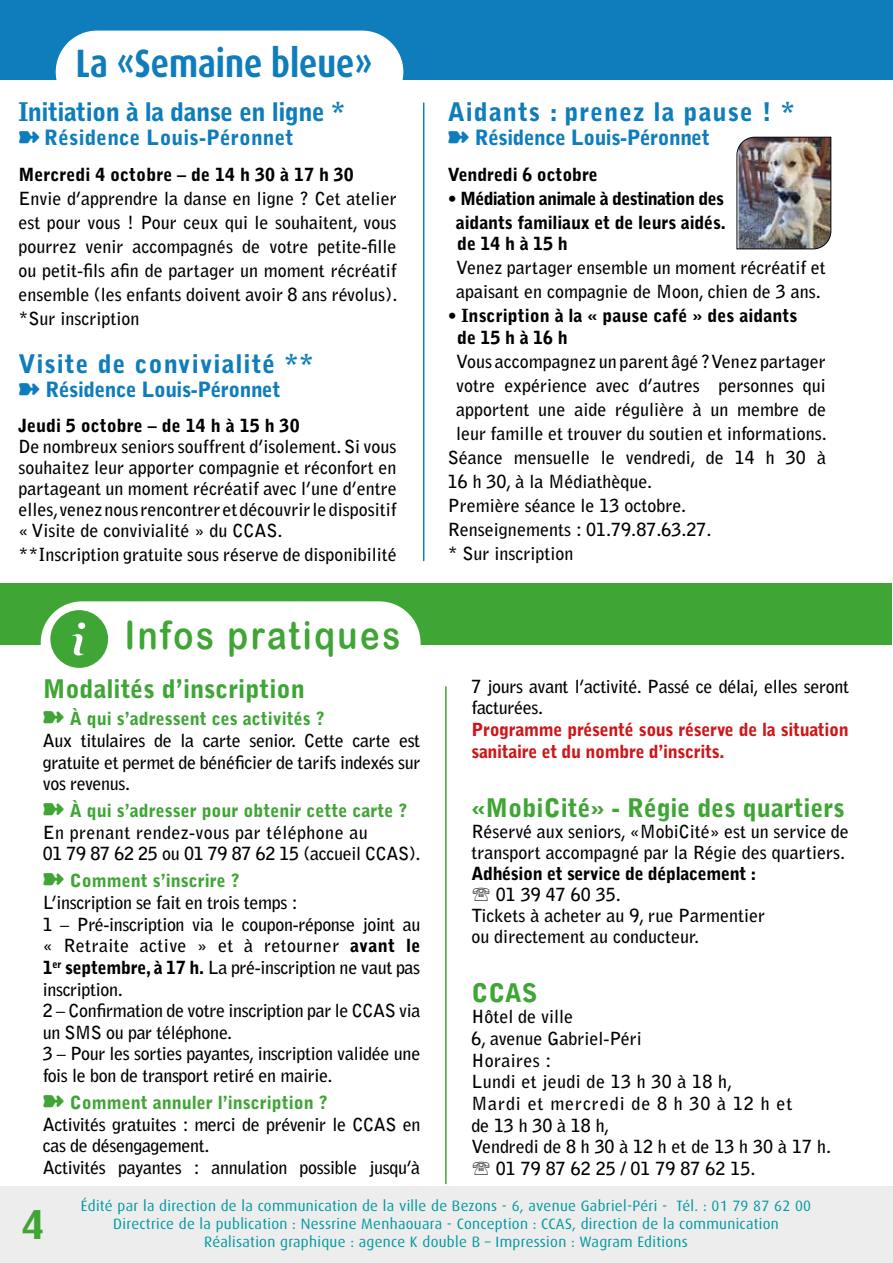
<style>
.page{position:relative;width:893px;height:1263px;background:#fff}
.page>*{position:absolute;margin:0;border:0;box-sizing:border-box;transform-origin:0 0}
.t1{font:700 42px "Dax";color:#3fa535}
.t2{font:700 39.6px "Dax";color:#0f7dbc;scale:.83 1}
.t3{font:39px "Arial Rounded MT Bold";letter-spacing:.08em;color:#3fa535;scale:.85 1}
.t4{font:900 25.5px "Bell Gothic Std";color:#3fa535}
.t5{font:900 25.5px "Bell Gothic Std";letter-spacing:.04em;color:#0f7dbc}
.t6{font:900 25.5px "Bell Gothic Std";letter-spacing:-.02em;color:#0f7dbc}
.t7{font:900 21px "Bell Gothic Std";letter-spacing:-.02em;color:#0f7dbc}
.t8{font:900 21px "Bell Gothic Std";letter-spacing:.01em;color:#0f7dbc}
.t9{font:700 18px/21px "Bell Gothic Std";color:#000}
.t10{font:700 18px/21.6px "Bell Gothic Std";letter-spacing:-.02em;color:#000}
.t11{font:900 18px/21.6px "Bell Gothic Std";letter-spacing:-.01em;color:#000}
.t12{font:700 18px/21.6px "Bell Gothic Std";letter-spacing:.02em;color:#000}
.t13{font:900 18px/21.6px "Bell Gothic Std";letter-spacing:-.02em;color:#cd1719}
.t14{font:900 18px/24px "Bell Gothic Std";letter-spacing:-.04em;color:#000;text-align:center}
.t15{font:700 18px "Bell Gothic Std";letter-spacing:.05em;color:#000}
.t16{font:15px/18px "Dax";letter-spacing:.02em;color:#0099a1;text-align:center}
.s1{color:#3fa535}
.s2{font-weight:900;color:#3fa535}
.s3{font-weight:900}
</style>
<div class="page">
<div style="left:0;top:583px;width:891px;height:62px;background:#3fa535"></div>
<div style="left:41px;top:601px;width:380px;height:83px;background:#fff;border-radius:41px"></div>
<div style="left:0;top:1186px;width:893px;height:77px;background:#ededed"></div>
<svg style="left:50px;top:609px;width:59px;height:59px"></svg>
<hr style="left:445px;top:687px;width:2px;height:496px;background:#3fa535">
<img style="left:737px;top:137px;width:94px;height:112px">
<div style="left:0;top:0;width:893px;height:79px;background:#0f7dbc"></div>
<div style="left:56px;top:31px;width:347px;height:82px;background:#fff;border-radius:41px"></div>
<hr style="left:423px;top:103px;width:1px;height:458px;background:#0f7dbc">
<h2 class="t2" style="left:76px;top:41px;width:359px">La «Semaine bleue»</h2>
<h3 class="t6" style="left:18px;top:97px;width:328px">Initiation à la danse en ligne *</h3>
<p class="t8" style="left:18px;top:126px;width:277px">➽ Résidence Louis-Péronnet</p>
<p class="t11" style="left:18px;top:164px;width:337px">Mercredi 4 octobre – de 14 h 30 à 17 h 30</p>
<p class="t9" style="left:18px;top:186px;width:380px;line-height:24px;text-align:justify">Envie d’apprendre la danse en ligne ? Cet atelier est pour vous ! Pour ceux qui le souhaitent, vous pourrez venir accompagnés de votre petite-fille ou petit-fils afin de partager un moment récréatif ensemble (les enfants doivent avoir 8 ans révolus). *Sur inscription</p>
<h3 class="t5" style="left:18px;top:349px;width:297px">Visite de convivialité **</h3>
<p class="t7" style="left:18px;top:377px;width:264px">➽ Résidence Louis-Péronnet</p>
<p class="t11" style="left:18px;top:415px;width:283px">Jeudi 5 octobre – de 14 h à 15 h 30</p>
<p class="t9" style="left:18px;top:436px;width:380px;text-align:justify">De nombreux seniors souffrent d’isolement. Si vous souhaitez leur apporter compagnie et réconfort en partageant un moment récréatif avec l’une d’entre elles, venez nous rencontrer et découvrir le dispositif « Visite de convivialité » du CCAS.</p>
<p class="t9" style="left:18px;top:544px;width:380px">**Inscription gratuite sous réserve de disponibilité</p>
<h3 class="t3" style="left:125px;top:612px;width:326px">Infos pratiques</h3>
<h3 class="t4" style="left:43px;top:674px;width:264px">Modalités d’inscription</h3>
<p class="t10" style="left:43px;top:708px;width:379px"><span class="s1">➽</span> <span class="s2">À qui s’adressent ces activités ?<br></span>Aux titulaires de la carte senior. Cette carte est gratuite et permet de bénéficier de tarifs indexés sur vos revenus.</p>
<p class="t12" style="left:43px;top:800px;width:379px"><span class="s1">➽</span> <span class="s2">À qui s’adresser pour obtenir cette carte ?<br></span>En prenant rendez-vous par téléphone au<br>01 79 87 62 25 ou 01 79 87 62 15 (accueil CCAS).</p>
<p class="t10" style="left:43px;top:870px;width:379px"><span class="s1">➽</span> <span class="s2">Comment s’inscrire ?<br></span>L’inscription se fait en trois temps :<br>1 – Pré-inscription via le coupon-réponse joint au « Retraite active » et à retourner <span class="s3">avant le 1</span><sup>er</sup> <span class="s3">septembre, à 17 h.</span> La pré-inscription ne vaut pas inscription.<br>2 – Confirmation de votre inscription par le CCAS via un SMS ou par téléphone.<br>3 – Pour les sorties payantes, inscription validée une fois le bon de transport retiré en mairie.</p>
<p class="t10" style="left:43px;top:1092px;width:379px"><span class="s1">➽</span> <span class="s2">Comment annuler l’inscription ?<br></span>Activités gratuites : merci de prévenir le CCAS en cas de désengagement.<br>Activités payantes : annulation possible jusqu’à</p>
<h3 class="t5" style="left:448px;top:97px;width:349px">Aidants : prenez la pause ! *</h3>
<p class="t7" style="left:448px;top:126px;width:264px">➽ Résidence Louis-Péronnet</p>
<p class="t11" style="left:448px;top:164px;width:152px">Vendredi 6 octobre</p>
<p class="t14" style="left:448px;top:186px;width:280px">• Médiation animale à destination des aidants familiaux et de leurs aidés.</p>
<p class="t11" style="left:457px;top:233px;width:112px">de 14 h à 15 h</p>
<p class="t9" style="left:456px;top:256px;width:371px;line-height:24px">Venez partager ensemble un moment récréatif et apaisant en compagnie de Moon, chien de 3 ans.</p>
<p class="t11" style="left:457px;top:305px;width:342px;text-indent:-10px">• Inscription à la « pause café » des aidants de 15 h à 16 h</p>
<p class="t9" style="left:456px;top:351px;width:371px">Vous accompagnez un parent âgé ? Venez partager</p>
<p class="t9" style="left:456px;top:375px;width:371px">votre expérience avec d’autres personnes qui</p>
<p class="t9" style="left:456px;top:399px;width:371px">apportent une aide régulière à un membre de</p>
<p class="t9" style="left:456px;top:423px;width:372px">leur famille et trouver du soutien et informations.</p>
<p class="t9" style="left:448px;top:447px;width:380px">Séance mensuelle le vendredi, de 14 h 30 à</p>
<p class="t9" style="left:448px;top:471px;width:206px">16 h 30, à la Médiathèque.</p>
<p class="t9" style="left:448px;top:495px;width:240px">Première séance le 13 octobre.</p>
<p class="t9" style="left:448px;top:519px;width:265px">Renseignements : 01.79.87.63.27.</p>
<p class="t9" style="left:448px;top:543px;width:127px">* Sur inscription</p>
<p class="t10" style="left:471px;top:676px;width:379px">7 jours avant l’activité. Passé ce délai, elles seront facturées.</p>
<p class="t13" style="left:471px;top:719px;width:379px">Programme présenté sous réserve de la situation sanitaire et du nombre d’inscrits.</p>
<h3 class="t4" style="left:471px;top:793px;width:375px">«MobiCité» - Régie des quartiers</h3>
<p class="t9" style="left:471px;top:821px;width:379px">Réservé aux seniors, «MobiCité» est un service de transport accompagné par la Régie des quartiers.</p>
<p class="t11" style="left:471px;top:863px;width:287px">Adhésion et service de déplacement :</p>
<p class="t9" style="left:471px;top:884px;width:295px;text-indent:24px">01 39 47 60 35.<br>Tickets à acheter au 9, rue Parmentier ou directement au conducteur.</p>
<h3 class="t4" style="left:471px;top:978px;width:68px">CCAS</h3>
<p class="t9" style="left:471px;top:1006px;width:103px">Hôtel de ville</p>
<p class="t9" style="left:471px;top:1028px;width:172px">6, avenue Gabriel-Péri</p>
<p class="t12" style="left:471px;top:1049px;width:82px">Horaires :</p>
<p class="t12" style="left:471px;top:1071px;width:263px">Lundi et jeudi de 13 h 30 à 18 h,</p>
<p class="t15" style="left:471px;top:1092px;width:322px">Mardi et mercredi de 8 h 30 à 12 h et</p>
<p class="t9" style="left:471px;top:1114px;width:140px">de 13 h 30 à 18 h,</p>
<p class="t9" style="left:471px;top:1136px;width:361px">Vendredi de 8 h 30 à 12 h et de 13 h 30 à 17 h.</p>
<p class="t9" style="left:496px;top:1158px;width:261px">01 79 87 62 25 / 01 79 87 62 15.</p>
<h1 class="t1" style="left:21px;top:1201px;width:25px">4</h1>
<p class="t16" style="left:81px;top:1197px;width:732px">Édité par la direction de la communication de la ville de Bezons - 6, avenue Gabriel-Péri - Tél. : 01 79 87 62 00<br>Directrice de la publication : Nessrine Menhaouara - Conception : CCAS, direction de la communication</p>
<p class="t16" style="left:204px;top:1233px;width:485px">Réalisation graphique : agence K double B – Impression : Wagram Editions</p>
</div>
